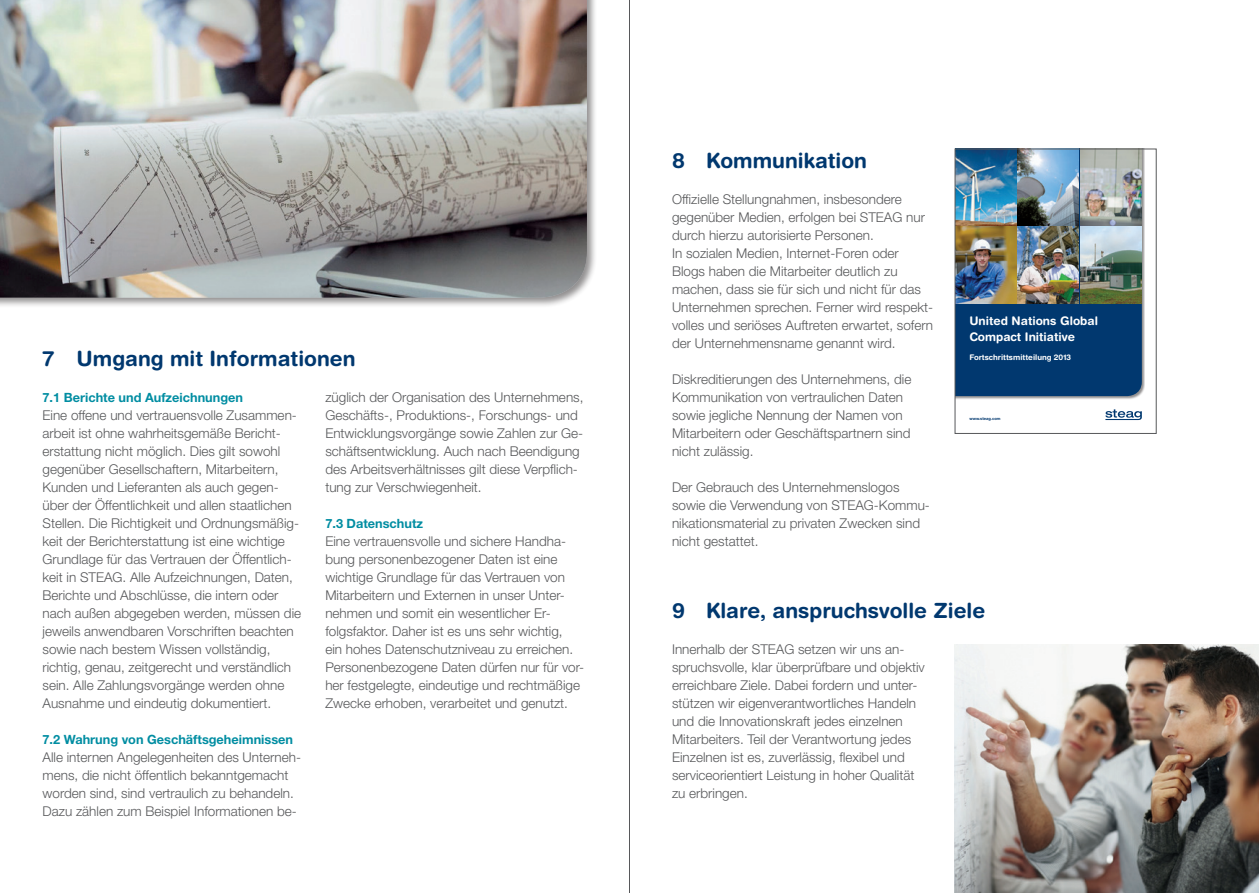
<style>
.page{position:relative;width:1259px;height:893px;background:#fff}
.page>*{position:absolute;margin:0;border:0;box-sizing:border-box;transform-origin:0 0}
.t1{font:700 21px "Helvetica Rounded LT Pro";color:#01386f}
.t2{font:300 13.5px/18px "Helvetica Neue LT Std";color:#57585a}
.t3{font:700 12.75px "Helvetica Neue LT Std";color:#008da2}
.t4{font:700 11.85px/16.2px "Helvetica Rounded LT Pro";color:#fff}
.t5{font:700 7.8px "Helvetica Rounded LT Pro";color:#fff}
.t6{font:700 4.05px "Helvetica Neue LT Std";color:#01386f}
</style>
<div class="page">
<div style="left:0;top:0;width:598px;height:309px;background:#231f20;opacity:.5"></div>
<img style="left:0;top:0;width:587px;height:298px">
<svg style="left:1105px;top:409px;width:36px;height:11px"></svg>
<div style="left:955px;top:149px;width:190px;height:250px;background:#231f20;opacity:.5"></div>
<div style="left:957px;top:303px;width:184px;height:93px;background:#01386f"></div>
<img style="left:957px;top:151px;width:184px;height:152px">
<div style="left:955px;top:149px;width:201px;height:285px;border:1px solid #57585a"></div>
<hr style="left:629px;top:0;width:1px;height:893px;background:#57585a">
<img style="left:955px;top:644px;width:304px;height:249px">
<h1 class="t1" style="left:43px;top:345px;width:314px">7 Umgang mit Informationen</h1>
<p class="t3" style="left:43px;top:389px;width:202px">7.1 Berichte und Aufzeichnungen</p>
<p class="t2" style="left:43px;top:405px;width:260px">Eine offene und vertrauensvolle Zusammen&shy;arbeit ist ohne wahrheitsgemäße Bericht&shy;erstattung nicht möglich. Dies gilt sowohl gegenüber Gesellschaftern, Mitarbeitern, Kunden und Lieferanten als auch gegen&shy;über der Öffentlichkeit und allen staatlichen Stellen. Die Richtigkeit und Ordnungsmäßig&shy;keit der Berichterstattung ist eine wichtige Grundlage für das Vertrauen der Öffentlich&shy;keit in STEAG. Alle Aufzeichnungen, Daten, Berichte und Abschlüsse, die intern oder nach außen abgegeben werden, müssen die jeweils anwendbaren Vorschriften beachten sowie nach bestem Wissen vollständig, richtig, genau, zeitgerecht und verständlich sein. Alle Zahlungsvorgänge werden ohne Ausnahme und eindeutig dokumentiert.</p>
<p class="t3" style="left:43px;top:731px;width:252px">7.2 Wahrung von Geschäftsgeheimnissen</p>
<p class="t2" style="left:43px;top:747px;width:260px">Alle internen Angelegenheiten des Unterneh&shy;mens, die nicht öffentlich bekanntgemacht worden sind, sind vertraulich zu behandeln.<br>Dazu zählen zum Beispiel Informationen be-</p>
<p class="t2" style="left:325px;top:387px;width:260px">züglich der Organisation des Unternehmens, Geschäfts-, Produktions-, Forschungs- und Entwicklungsvorgänge sowie Zahlen zur Ge&shy;schäftsentwicklung. Auch nach Beendigung des Arbeitsverhältnisses gilt diese Verpflich&shy;tung zur Verschwiegenheit.</p>
<p class="t3" style="left:325px;top:515px;width:99px">7.3 Datenschutz</p>
<p class="t2" style="left:325px;top:531px;width:260px">Eine vertrauensvolle und sichere Handha&shy;bung personenbezogener Daten ist eine wichtige Grundlage für das Vertrauen von Mitarbeitern und Externen in unser Unter&shy;nehmen und somit ein wesentlicher Er&shy;folgsfaktor. Daher ist es uns sehr wichtig,<br>ein hohes Datenschutzniveau zu erreichen.<br>Personenbezogene Daten dürfen nur für vor&shy;her festgelegte, eindeutige und rechtmäßige Zwecke erhoben, verarbeitet und genutzt.</p>
<h1 class="t1" style="left:672px;top:147px;width:197px">8 Kommunikation</h1>
<p class="t2" style="left:672px;top:189px;width:263px">Offizielle Stellungnahmen, insbesondere gegenüber Medien, erfolgen bei STEAG nur durch hierzu autorisierte Personen.<br>In sozialen Medien, Internet-Foren oder Blogs haben die Mitarbeiter deutlich zu machen, dass sie für sich und nicht für das Unternehmen sprechen. Ferner wird respekt&shy;volles und seriöses Auftreten erwartet, sofern der Unternehmensname genannt wird.</p>
<p class="t2" style="left:672px;top:369px;width:241px">Diskreditierungen des Unternehmens, die Kommunikation von vertraulichen Daten sowie jegliche Nennung der Namen von Mitarbeitern oder Geschäftspartnern sind nicht zulässig.</p>
<p class="t2" style="left:672px;top:477px;width:259px">Der Gebrauch des Unternehmenslogos sowie die Verwendung von STEAG-Kommu&shy;nikationsmaterial zu privaten Zwecken sind nicht gestattet.</p>
<p class="t4" style="left:969px;top:313px;width:130px">United Nations Global<br>Compact Initiative</p>
<p class="t5" style="left:969px;top:352px;width:103px">Fortschrittsmitteilung 2013</p>
<p class="t6" style="left:969px;top:416px;width:33px">www.steag.com</p>
<h1 class="t1" style="left:672px;top:597px;width:315px">9 Klare, anspruchsvolle Ziele</h1>
<p class="t2" style="left:672px;top:639px;width:254px">Innerhalb der STEAG setzen wir uns an&shy;spruchsvolle, klar überprüfbare und objektiv erreichbare Ziele. Dabei fordern und unter&shy;stützen wir eigenverantwortliches Handeln und die Innovationskraft jedes einzelnen Mitarbeiters. Teil der Verantwortung jedes Einzelnen ist es, zuverlässig, flexibel und serviceorientiert Leistung in hoher Qualität zu erbringen.</p>
</div>
